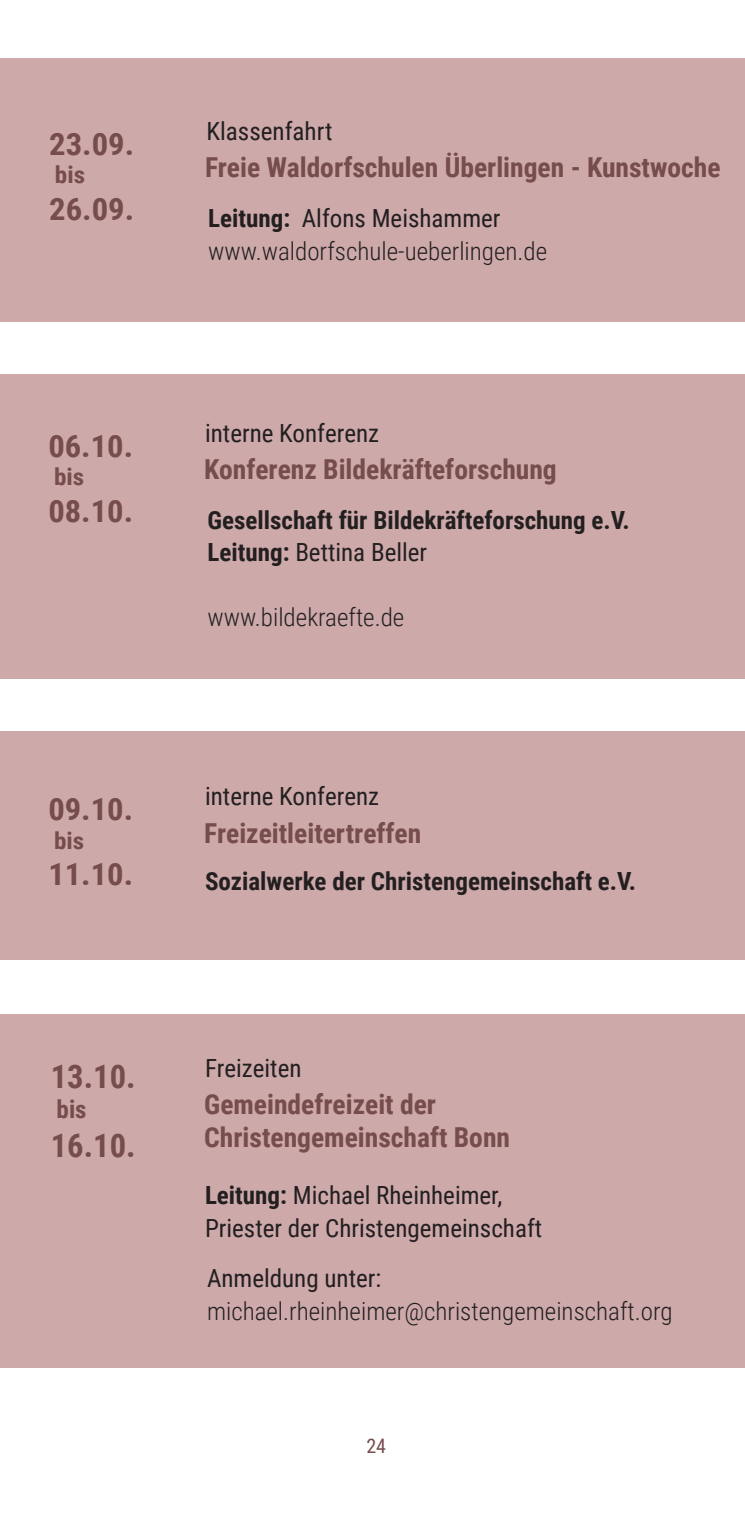
<style>
.page{position:relative;width:745px;height:1531px;background:#fff}
.page>*{position:absolute;margin:0;border:0;box-sizing:border-box;transform-origin:0 0}
.t1{font:700 32.5px "Roboto Condensed";color:#764c4d}
.t2{font:700 30.75px "Roboto Condensed";color:#764c4d;scale:1.06 1}
.t3{font:700 27.5px/33px "Roboto Condensed";color:#764c4d}
.t4{font:25px/32.5px "Roboto Condensed";color:#231f20}
.t5{font:300 25px/32.5px "Roboto Condensed";color:#231f20}
.t6{font:700 25px/32.5px "Roboto Condensed";color:#231f20}
.t7{font:700 25px "Roboto Condensed";color:#764c4d}
.t8{font:700 23.75px "Roboto Condensed";color:#764c4d;scale:1.06 1}
.t9{font:700 23.5px "Roboto Condensed";color:#764c4d;scale:1.06 1}
.t10{font:20px "Roboto Condensed";color:#764c4d}
.s1{font-weight:700}
.s2{font-weight:400}
</style>
<div class="page">
<div style="left:0;top:374px;width:744px;height:305px;background:#cda9aa"></div>
<div style="left:0;top:58px;width:744px;height:264px;background:#cda9aa"></div>
<div style="left:0;top:731px;width:744px;height:228px;background:#cda9aa"></div>
<div style="left:0;top:1014px;width:744px;height:353px;background:#cda9aa"></div>
<p class="t2" style="left:49px;top:122px;width:82px">23.09.</p>
<p class="t8" style="left:55px;top:158px;width:30px">bis</p>
<p class="t2" style="left:49px;top:188px;width:82px">26.09.</p>
<p class="t2" style="left:48px;top:424px;width:81px">06.10.</p>
<p class="t9" style="left:54px;top:460px;width:30px">bis</p>
<p class="t2" style="left:48px;top:489px;width:81px">08.10.</p>
<p class="t2" style="left:48px;top:788px;width:81px">09.10.</p>
<p class="t9" style="left:54px;top:824px;width:30px">bis</p>
<p class="t2" style="left:48px;top:853px;width:81px">11.10.</p>
<p class="t1" style="left:51px;top:1053px;width:86px">13.10.</p>
<p class="t7" style="left:57px;top:1091px;width:32px">bis</p>
<p class="t1" style="left:51px;top:1122px;width:86px">16.10.</p>
<p class="t4" style="left:206px;top:114px;width:127px">Klassenfahrt</p>
<p class="t3" style="left:205px;top:150px;width:516px">Freie Waldorfschulen Überlingen - Kunstwoche</p>
<p class="t5" style="left:208px;top:201px;width:340px"><span class="s1">Leitung:</span> <span class="s2">Alfons Meishammer </span>www.waldorfschule-ueberlingen.de</p>
<p class="t4" style="left:205px;top:416px;width:175px">interne Konferenz</p>
<p class="t3" style="left:204px;top:452px;width:354px">Konferenz Bildekräfteforschung</p>
<p class="t6" style="left:207px;top:503px;width:423px">Gesellschaft für Bildekräfteforschung e.V.<br>Leitung: <span class="s2">Bettina Beller</span></p>
<p class="t5" style="left:207px;top:600px;width:198px">www.bildekraefte.de</p>
<p class="t4" style="left:205px;top:779px;width:175px">interne Konferenz</p>
<p class="t3" style="left:204px;top:815px;width:218px">Freizeitleitertreffen</p>
<p class="t6" style="left:205px;top:864px;width:432px">Sozialwerke der Christengemeinschaft e.V.</p>
<p class="t4" style="left:205px;top:1051px;width:98px">Freizeiten</p>
<p class="t3" style="left:204px;top:1087px;width:307px">Gemeindefreizeit der<br>Christengemeinschaft Bonn</p>
<p class="t4" style="left:205px;top:1178px;width:338px"><span class="s1">Leitung:</span> Michael Rheinheimer,<br>Priester der Christengemeinschaft</p>
<p class="t4" style="left:207px;top:1261px;width:176px">Anmeldung unter:</p>
<p class="t5" style="left:207px;top:1293px;width:467px">michael.rheinheimer@christengemeinschaft.org</p>
<p class="t10" style="left:366px;top:1431px;width:21px">24</p>
</div>
